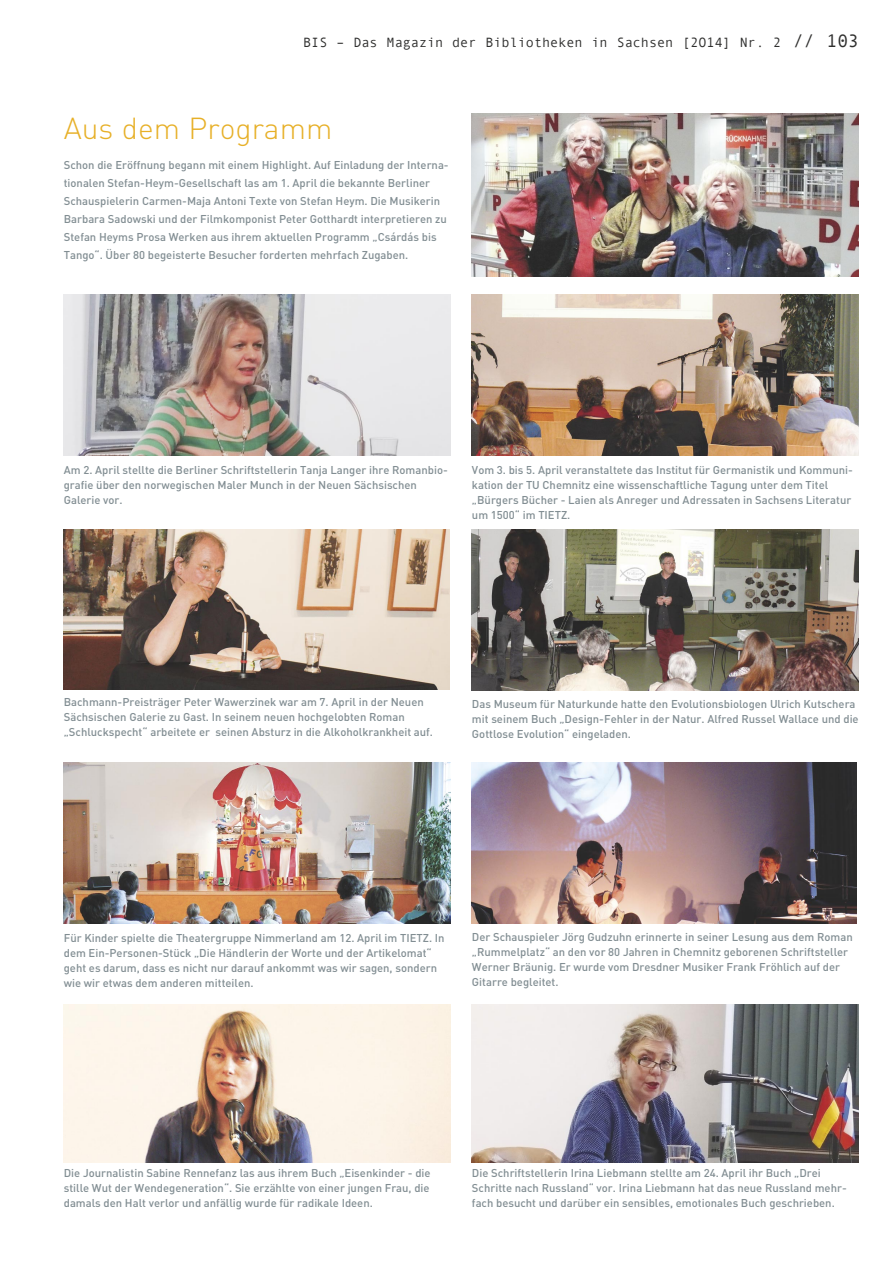
<style>
.page{position:relative;width:893px;height:1263px;background:#fff}
.page>*{position:absolute;margin:0;border:0;box-sizing:border-box;transform-origin:0 0}
.t1{font:300 30px "DIN";color:#e7b028}
.t2{font:13.5px "Andale Mono";color:#2f2f2e}
.t3{font:500 11.25px/15px "DIN";color:#828e93}
.s1{font-size:18px}
</style>
<div class="page">
<img style="left:472px;top:113px;width:387px;height:163px">
<img style="left:472px;top:295px;width:387px;height:161px">
<img style="left:472px;top:529px;width:387px;height:161px">
<img style="left:472px;top:763px;width:384px;height:161px">
<img style="left:472px;top:1004px;width:387px;height:159px">
<img style="left:64px;top:295px;width:387px;height:161px">
<img style="left:64px;top:529px;width:385px;height:160px">
<img style="left:64px;top:763px;width:387px;height:160px">
<img style="left:64px;top:1004px;width:387px;height:159px">
<p class="t2" style="left:303px;top:34px;width:557px">BIS – Das Magazin der Bibliotheken in Sachsen [2O14] Nr. 2 <span class="s1">// 103</span></p>
<h1 class="t1" style="left:64px;top:117px;width:270px">Aus dem Programm</h1>
<p class="t3" style="left:64px;top:157px;width:386px;line-height:18px">Schon die Eröffnung begann mit einem Highlight. Auf Einladung der Interna&shy;tionalen Stefan-Heym-Gesellschaft las am 1. April die bekannte Berliner Schauspielerin Carmen-Maja Antoni Texte von Stefan Heym. Die Musikerin Barbara Sadowski und der Filmkomponist Peter Gotthardt interpretieren zu Stefan Heyms Prosa Werken aus ihrem aktuellen Programm „Csárdás bis Tango“. Über 80 begeisterte Besucher forderten mehrfach Zugaben.</p>
<p class="t3" style="left:64px;top:463px;width:386px">Am 2. April stellte die Berliner Schriftstellerin Tanja Langer ihre Romanbio&shy;grafie über den norwegischen Maler Munch in der Neuen Sächsischen<br>Galerie vor.</p>
<p class="t3" style="left:472px;top:463px;width:382px">Vom 3. bis 5. April veranstaltete das Institut für Germanistik und Kommuni&shy;kation der TU Chemnitz eine wissenschaftliche Tagung unter dem Titel „Bürgers Bücher - Laien als Anreger und Adressaten in Sachsens Literatur um 1500“ im TIETZ.</p>
<p class="t3" style="left:64px;top:696px;width:371px">Bachmann-Preisträger Peter Wawerzinek war am 7. April in der Neuen<br>Sächsischen Galerie zu Gast. In seinem neuen hochgelobten Roman „Schluckspecht“ arbeitete er seinen Absturz in die Alkoholkrankheit auf.</p>
<p class="t3" style="left:472px;top:697px;width:388px">Das Museum für Naturkunde hatte den Evolutionsbiologen Ulrich Kutschera mit seinem Buch „Design-Fehler in der Natur. Alfred Russel Wallace und die<br>Gottlose Evolution“ eingeladen.</p>
<p class="t3" style="left:64px;top:931px;width:382px">Für Kinder spielte die Theatergruppe Nimmerland am 12. April im TIETZ. In dem Ein-Personen-Stück „Die Händlerin der Worte und der Artikelomat“ geht es darum, dass es nicht nur darauf ankommt was wir sagen, sondern wie wir etwas dem anderen mitteilen.</p>
<p class="t3" style="left:472px;top:930px;width:382px">Der Schauspieler Jörg Gudzuhn erinnerte in seiner Lesung aus dem Roman „Rummelplatz“ an den vor 80 Jahren in Chemnitz geborenen Schriftsteller Werner Bräunig. Er wurde vom Dresdner Musiker Frank Fröhlich auf der Gitarre begleitet.</p>
<p class="t3" style="left:64px;top:1166px;width:368px;text-align:justify">Die Journalistin Sabine Rennefanz las aus ihrem Buch „Eisenkinder - die stille Wut der Wendegeneration“. Sie erzählte von einer jungen Frau, die damals den Halt verlor und anfällig wurde für radikale Ideen.</p>
<p class="t3" style="left:472px;top:1166px;width:376px">Die Schriftstellerin Irina Liebmann stellte am 24. April ihr Buch „Drei<br>Schritte nach Russland“ vor. Irina Liebmann hat das neue Russland mehr&shy;fach besucht und darüber ein sensibles, emotionales Buch geschrieben.</p>
</div>
